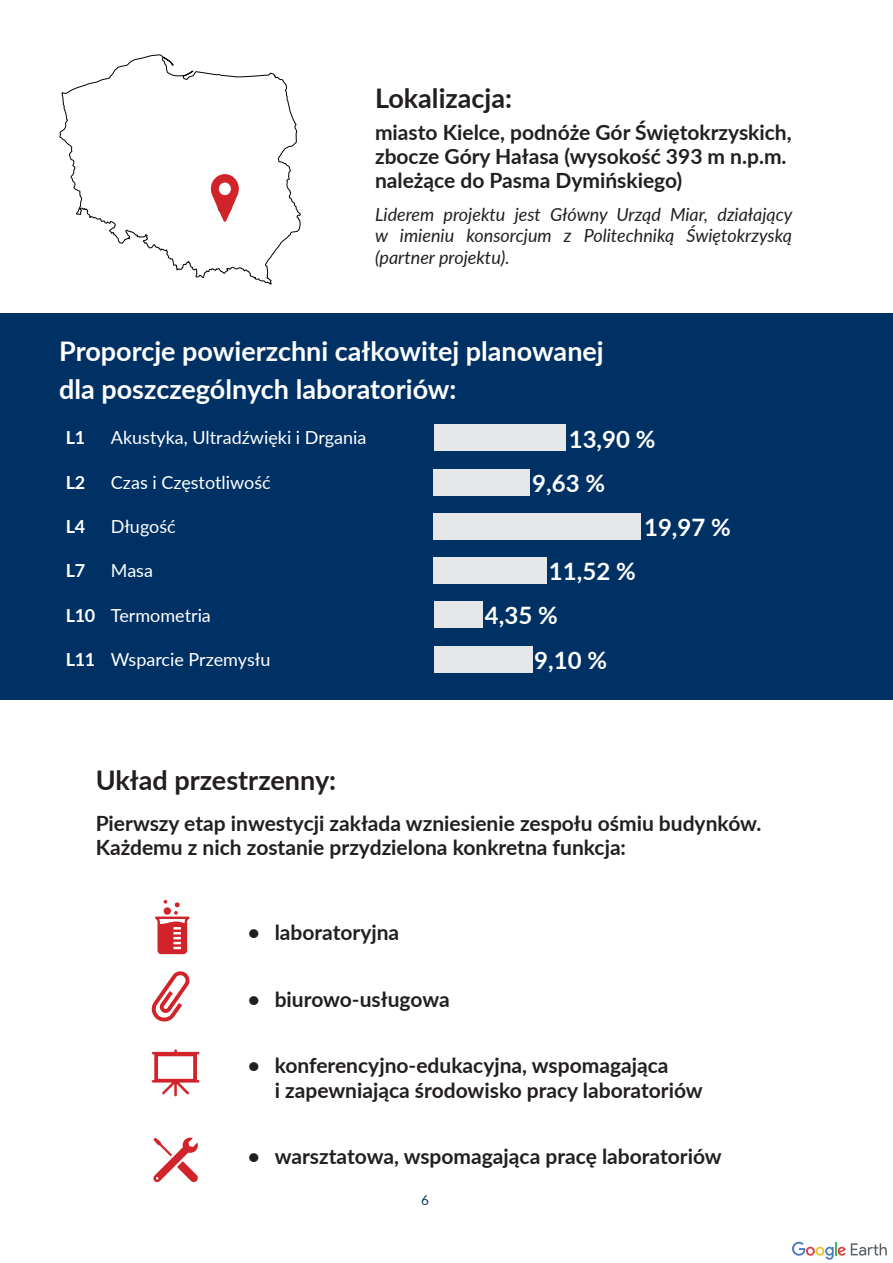
<style>
.page{position:relative;width:893px;height:1263px;background:#fff}
.page>*{position:absolute;margin:0;border:0;box-sizing:border-box;transform-origin:0 0}
.t1{font:700 27px/37.5px "Lato";color:#fff}
.t2{font:700 27px "Lato";color:#231f20}
.t3{font:700 24px/44.2px "Lato";color:#fff}
.t4{font:700 21px/24px "Lato";color:#231f20}
.t5{font:italic 18px/21px "Lato";color:#231f20;text-align:justify}
.t6{font:18px "Lato";color:#fff}
.t7{font:700 18px "Lato";letter-spacing:-.025em;color:#fff}
.t8{font:13.5px "Lato";color:#003165}
.s1{font-weight:700}
</style>
<div class="page">
<div style="left:0;top:314px;width:893px;height:386px;background:#003165"></div>
<svg style="left:60px;top:54px;width:241px;height:231px"></svg>
<svg style="left:210px;top:174px;width:30px;height:48px"></svg>
<svg style="left:792px;top:1242px;width:95px;height:18px"></svg>
<svg style="left:155px;top:900px;width:35px;height:54px"></svg>
<svg style="left:152px;top:1049px;width:47px;height:47px"></svg>
<svg style="left:151px;top:971px;width:39px;height:51px"></svg>
<div style="left:434px;top:424px;width:131px;height:27px;background:#e6e7e9"></div>
<div style="left:434px;top:469px;width:96px;height:27px;background:#e6e7e9"></div>
<div style="left:434px;top:601px;width:49px;height:27px;background:#e6e7e9"></div>
<div style="left:434px;top:646px;width:98px;height:27px;background:#e6e7e9"></div>
<div style="left:434px;top:513px;width:207px;height:27px;background:#e6e7e9"></div>
<div style="left:434px;top:557px;width:113px;height:27px;background:#e6e7e9"></div>
<svg style="left:153px;top:1137px;width:45px;height:45px"></svg>
<p class="t2" style="left:375px;top:78px;width:139px">Lokalizacja:</p>
<p class="t4" style="left:375px;top:120px;width:418px">miasto Kielce, podnóże Gór Świętokrzyskich, zbocze Góry Hałasa (wysokość 393 m n.p.m. należące do Pasma Dymińskiego)</p>
<p class="t5" style="left:375px;top:204px;width:419px">Liderem projektu jest Główny Urząd Miar, działający w imieniu konsorcjum z Politechniką Świętokrzyską (partner projektu).</p>
<p class="t1" style="left:59px;top:331px;width:546px">Proporcje powierzchni całkowitej planowanej dla poszczególnych laboratoriów:</p>
<p class="t7" style="left:66px;top:425px;width:21px">L1</p>
<p class="t6" style="left:111px;top:425px;width:257px">Akustyka, Ultradźwięki i Drgania</p>
<p class="t7" style="left:66px;top:469px;width:21px">L2</p>
<p class="t6" style="left:111px;top:469px;width:161px">Czas i Częstotliwość</p>
<p class="t7" style="left:66px;top:513px;width:21px">L4</p>
<p class="t6" style="left:111px;top:513px;width:66px">Długość</p>
<p class="t7" style="left:66px;top:557px;width:21px">L7</p>
<p class="t6" style="left:111px;top:558px;width:44px">Masa</p>
<p class="t6" style="left:66px;top:602px;width:147px"><span class="s1">L10</span> Termometria</p>
<p class="t6" style="left:66px;top:646px;width:206px"><span class="s1">L11</span> Wsparcie Przemysłu</p>
<p class="t3" style="left:532px;top:416px;width:125px;text-indent:37px">13,90 %<br>9,63 %</p>
<p class="t3" style="left:549px;top:548px;width:88px">11,52 %</p>
<p class="t3" style="left:534px;top:592px;width:74px;line-height:45px;text-indent:-49px">4,35 %<br>9,10 %</p>
<p class="t3" style="left:644px;top:504px;width:88px">19,97 %</p>
<p class="t2" style="left:96px;top:760px;width:242px">Układ przestrzenny:</p>
<p class="t4" style="left:96px;top:811px;width:667px">Pierwszy etap inwestycji zakłada wzniesienie zespołu ośmiu budynków.<br>Każdemu z nich zostanie przydzielona konkretna funkcja:</p>
<p class="t4" style="left:248px;top:920px;width:153px">• laboratoryjna</p>
<p class="t4" style="left:248px;top:986px;width:204px">• biurowo-usługowa</p>
<p class="t4" style="left:275px;top:1053px;width:429px;text-indent:-27px">• konferencyjno-edukacyjna, wspomagająca<br>i zapewniająca środowisko pracy laboratoriów</p>
<p class="t4" style="left:248px;top:1143px;width:476px">• warsztatowa, wspomagająca pracę laboratoriów</p>
<p class="t8" style="left:421px;top:1190px;width:9px">6</p>
</div>
